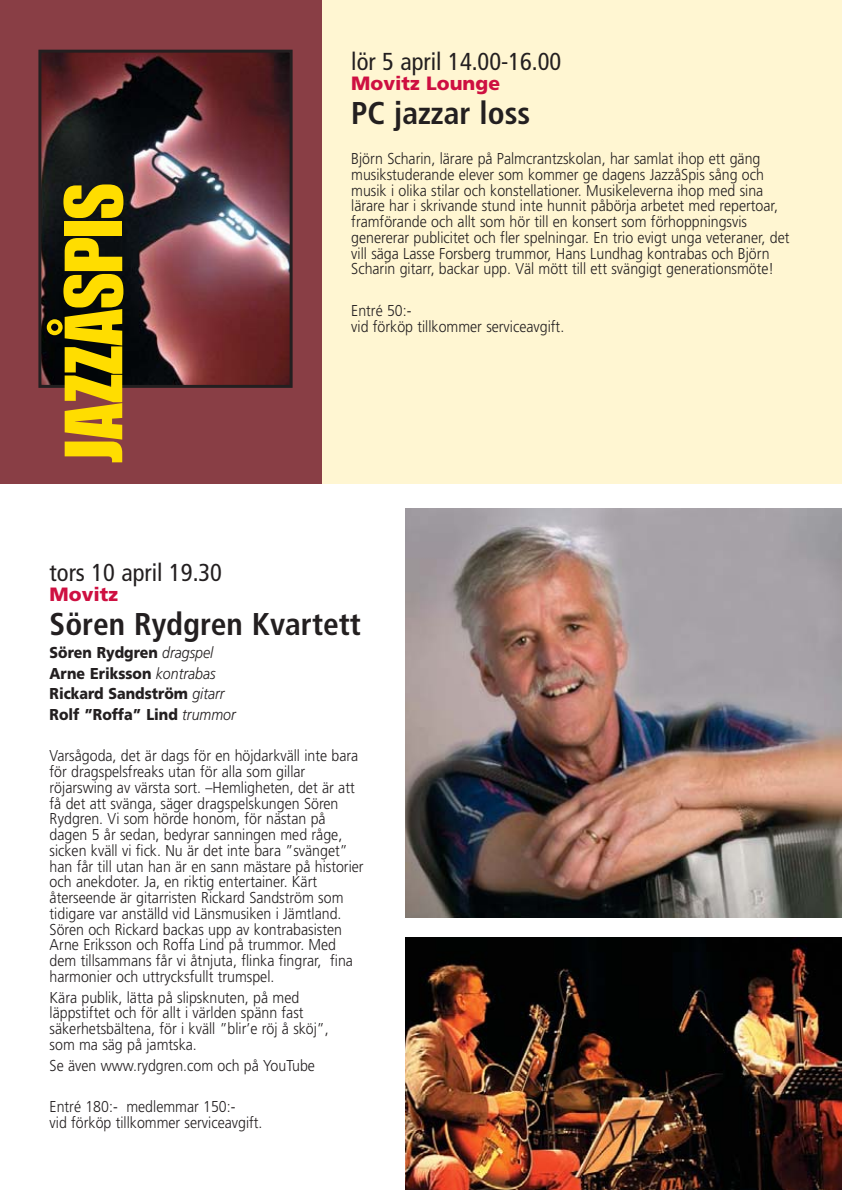
<style>
.page{position:relative;width:842px;height:1190px;background:#fff}
.page>*{position:absolute;margin:0;border:0;box-sizing:border-box;transform-origin:0 0}
.t1{font:700 condensed 31.5px "Frutiger";color:#231f20}
.t2{font:condensed 24.5px "Frutiger";color:#231f20}
.t3{font:900 19.25px "Frutiger";color:#ce1041}
.t4{font:300 15.75px/15.8px "Frutiger";color:#231f20;scale:.9 1}
.t5{font:900 15.75px/20.7px "Frutiger";color:#231f20;scale:.9 1}
.s1{font-weight:300;font-style:italic}
</style>
<div class="page">
<div style="left:311px;top:0;width:531px;height:484px;background:#fff6d2"></div>
<div style="left:0;top:0;width:321px;height:484px;background:#893e45"></div>
<img style="left:42px;top:54px;width:247px;height:330px">
<div style="left:38px;top:50px;width:255px;height:338px;border:3px solid #231f20"></div>
<svg style="left:47px;top:238px;width:76px;height:224px;background:#9c800e"></svg>
<div style="left:65px;top:221px;width:57px;height:15px;background:#fd0"></div>
<svg style="left:63px;top:184px;width:60px;height:34px;background:#bda506"></svg>
<img style="left:405px;top:509px;width:437px;height:409px">
<img style="left:405px;top:938px;width:437px;height:252px">
<h2 class="t2" style="left:351px;top:51px;width:212px">lör 5 april 14.00-16.00</h2>
<p class="t3" style="left:351px;top:76px;width:150px">Movitz Lounge</p>
<h1 class="t1" style="left:351px;top:100px;width:181px">PC jazzar loss</h1>
<p class="t4" style="left:351px;top:152px;width:488px">Björn Scharin, lärare på Palmcrantzskolan, har samlat ihop ett gäng musikstuderande elever som kommer ge dagens JazzåSpis sång och musik i olika stilar och konstellationer. Musikeleverna ihop med sina lärare har i skrivande stund inte hunnit påbörja arbetet med repertoar, framförande och allt som hör till en konsert som förhoppningsvis genererar publicitet och fler spelningar. En trio evigt unga veteraner, det vill säga Lasse Forsberg trummor, Hans Lundhag kontrabas och Björn Scharin gitarr, backar upp. Väl mött till ett svängigt generationsmöte!</p>
<p class="t4" style="left:351px;top:304px;width:238px">Entré 50:-<br>vid förköp tillkommer serviceavgift.</p>
<h2 class="t2" style="left:50px;top:562px;width:174px">tors 10 april 19.30</h2>
<p class="t3" style="left:50px;top:587px;width:70px">Movitz</p>
<h1 class="t1" style="left:50px;top:611px;width:313px">Sören Rydgren Kvartett</h1>
<p class="t5" style="left:50px;top:643px;width:208px">Sören Rydgren <span class="s1">dragspel<br></span>Arne Eriksson <span class="s1">kontrabas<br></span>Rickard Sandström <span class="s1">gitarr<br></span>Rolf ”Roffa” Lind <span class="s1">trummor</span></p>
<p class="t4" style="left:50px;top:749px;width:350px">Varsågoda, det är dags för en höjdarkväll inte bara för dragspelsfreaks utan för alla som gillar röjarswing av värsta sort. –Hemligheten, det är att få det att svänga, säger dragspelskungen Sören Rydgren. Vi som hörde honom, för nästan på dagen 5 år sedan, bedyrar sanningen med råge, sicken kväll vi fick. Nu är det inte bara ”svänget” han får till utan han är en sann mästare på historier och anekdoter. Ja, en riktig entertainer. Kärt återseende är gitarristen Rickard Sandström som tidigare var anställd vid Länsmusiken i Jämtland.<br>Sören och Rickard backas upp av kontrabasisten Arne Eriksson och Roffa Lind på trummor. Med dem tillsammans får vi åtnjuta, flinka fingrar, fina harmonier och uttrycksfullt trumspel.</p>
<p class="t4" style="left:50px;top:990px;width:312px">Kära publik, lätta på slipsknuten, på med läppstiftet och för allt i världen spänn fast säkerhetsbältena, för i kväll ”blir’e röj å sköj”, som ma säg på jamtska.</p>
<p class="t4" style="left:50px;top:1058px;width:296px">Se även www.rydgren.com och på YouTube</p>
<p class="t4" style="left:50px;top:1100px;width:238px">Entré 180:- medlemmar 150:-<br>vid förköp tillkommer serviceavgift.</p>
</div>
